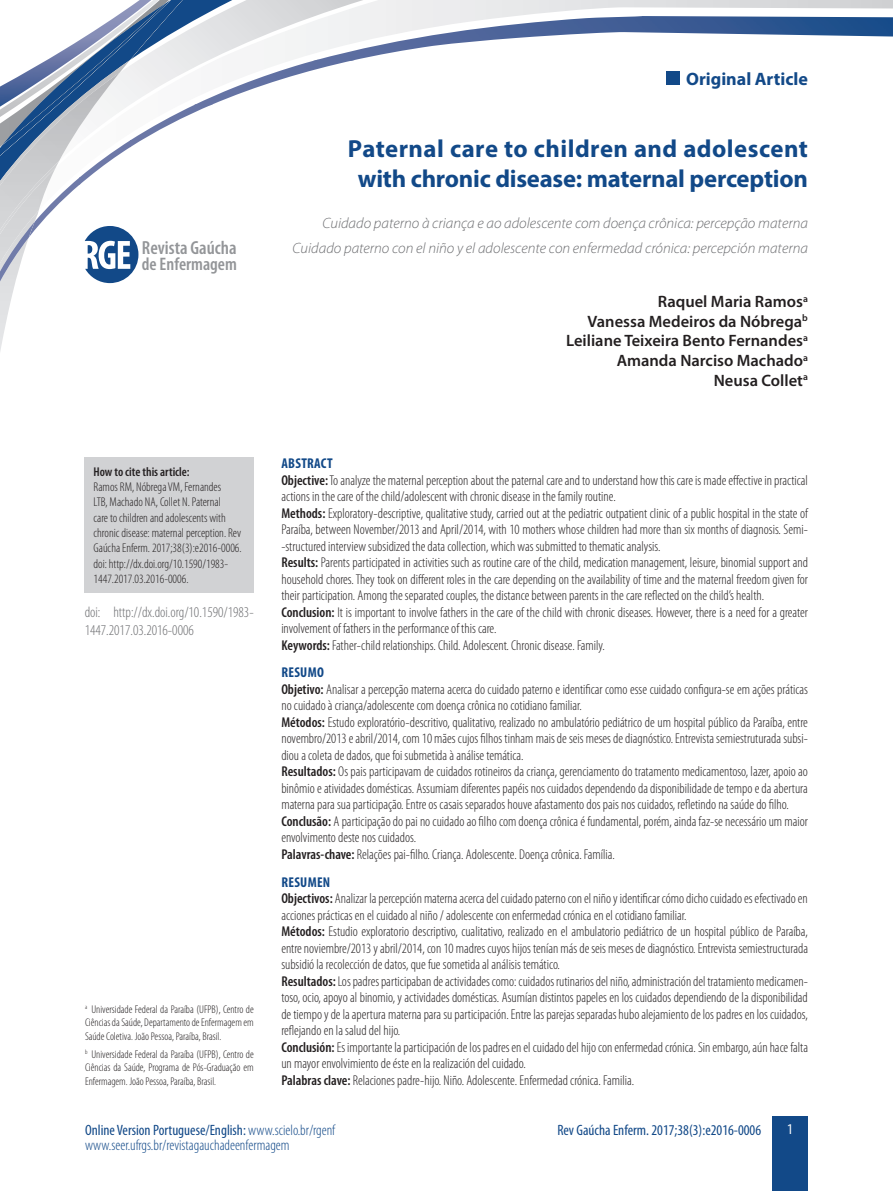
<style>
.page{position:relative;width:893px;height:1191px;background:#fff}
.page>*{position:absolute;margin:0;border:0;box-sizing:border-box;transform-origin:0 0}
.t1{font:700 24.75px/29.7px "Myriad Pro";letter-spacing:-.01em;color:#124988;text-align:center}
.t2{font:600 condensed 19.05px "Myriad Pro";color:#939598}
.t3{font:600 condensed 18.15px "Myriad Pro";color:#939598}
.t4{font:700 18px "Myriad Pro";color:#124988}
.t5{font:600 16.5px/19.5px "Myriad Pro";color:#231f20;text-align:right}
.t6{font:italic 300 15px/25px "Myriad Pro";color:#6c6d70;text-align:right}
.t7{font:300 condensed 15px/15px "Myriad Pro";color:#124988}
.t8{font:300 condensed 15px/18px "Myriad Pro";color:#6c6d70}
.t9{font:condensed 15px "Myriad Pro";color:#124988}
.t10{font:condensed 15px "Myriad Pro";color:#fff}
.t11{font:300 condensed 14.25px/16.5px "Myriad Pro";color:#231f20}
.t12{font:300 condensed 12.75px/15.3px "Myriad Pro";color:#231f20}
.t13{font:600 condensed 12.75px "Myriad Pro";color:#231f20}
.t14{font:300 condensed 11.25px/13.5px "Myriad Pro";color:#231f20;text-align:justify}
.s1{font-weight:700;color:#124988}
.s2{font-weight:600}
.s3{font-weight:400}
</style>
<div class="page">
<div style="left:772px;top:1116px;width:36px;height:75px;background:#124988"></div>
<svg style="left:232px;top:0;width:661px;height:97px"></svg>
<svg style="left:0;top:0;width:232px;height:351px"></svg>
<div style="left:85px;top:457px;width:169px;height:135px;background:#d1d2d4"></div>
<div style="left:667px;top:72px;width:13px;height:13px;background:#124988"></div>
<h2 class="t2" style="left:142px;top:237px;width:96px">Revista Gaúcha</h2>
<p class="t3" style="left:142px;top:254px;width:96px">de Enfermagem</p>
<p class="t4" style="left:686px;top:67px;width:123px">Original Article</p>
<h1 class="t1" style="left:348px;top:133px;width:461px">Paternal care to children and adolescent with chronic disease: maternal perception</h1>
<p class="t6" style="left:293px;top:210px;width:517px">Cuidado paterno à criança e ao adolescente com doença crônica: percepção materna<br>Cuidado paterno con el niño y el adolescente con enfermedad crónica: percepción materna</p>
<p class="t5" style="left:566px;top:292px;width:243px">Raquel Maria Ramos<sup>a<br></sup>Vanessa Medeiros da Nóbrega<sup>b<br></sup>Leiliane Teixeira Bento Fernandes<sup>a<br></sup>Amanda Narciso Machado<sup>a<br></sup>Neusa Collet<sup>a</sup></p>
<p class="t13" style="left:94px;top:464px;width:98px">How to cite this article:</p>
<p class="t12" style="left:94px;top:479px;width:150px">Ramos RM, Nóbrega VM, Fernandes<br>LTB, Machado NA, Collet N. Paternal<br>care to children and adolescents with chronic disease: maternal perception. Rev Gaúcha Enferm. 2017;38(3):e2016-0006. doi: http://dx.doi.org/10.1590/1983- 1447.2017.03.2016-0006.</p>
<p class="t8" style="left:85px;top:603px;width:171px">doi: http://dx.doi.org/10.1590/1983-<br>1447.2017.03.2016-0006</p>
<p class="t14" style="left:85px;top:1002px;width:170px"><sup>a</sup> Universidade Federal da Paraíba (UFPB), Centro de Ciências da Saúde, Departamento de Enfermagem em Saúde Coletiva. João Pessoa, Paraíba, Brasil.</p>
<p class="t14" style="left:85px;top:1047px;width:170px"><sup>b</sup> Universidade Federal da Paraíba (UFPB), Centro de Ciências da Saúde, Programa de Pós-Graduação em Enfermagem. João Pessoa, Paraíba, Brasil.</p>
<p class="t11" style="left:281px;top:455px;width:528px"><span class="s1">ABSTRACT<br></span><span class="s2">Objective:</span> To analyze the maternal perception about the paternal care and to understand how this care is made effective in practical actions in the care of the child/adolescent with chronic disease in the family routine.<br><span class="s2">Methods:</span> Exploratory-descriptive, qualitative study, carried out at the pediatric outpatient clinic of a public hospital in the state of Paraíba, between November/2013 and April/2014, with 10 mothers whose children had more than six months of diagnosis. Semi--structured interview subsidized the data collection, which was submitted to thematic analysis.<br><span class="s2">Results:</span> Parents participated in activities such as routine care of the child, medication management, leisure, binomial support and household chores. They took on different roles in the care depending on the availability of time and the maternal freedom given for their participation. Among the separated couples, the distance between parents in the care reflected on the child’s health.<br><span class="s2">Conclusion:</span> It is important to involve fathers in the care of the child with chronic diseases. However, there is a need for a greater involvement of fathers in the performance of this care.<br><span class="s2">Keywords:</span> Father-child relationships. Child. Adolescent. Chronic disease. Family.</p>
<p class="t11" style="left:281px;top:665px;width:528px"><span class="s1">RESUMO<br></span><span class="s2">Objetivo:</span> Analisar a percepção materna acerca do cuidado paterno e identificar como esse cuidado configura-se em ações práticas no cuidado à criança/adolescente com doença crônica no cotidiano familiar.<br><span class="s2">Métodos:</span> Estudo exploratório-descritivo, qualitativo, realizado no ambulatório pediátrico de um hospital público da Paraíba, entre novembro/2013 e abril/2014, com 10 mães cujos filhos tinham mais de seis meses de diagnóstico. Entrevista semiestruturada subsi&shy;diou a coleta de dados, que foi submetida à análise temática.<br><span class="s2">Resultados:</span> Os pais participavam de cuidados rotineiros da criança, gerenciamento do tratamento medicamentoso, lazer, apoio ao binômio e atividades domésticas. Assumiam diferentes papéis nos cuidados dependendo da disponibilidade de tempo e da abertura materna para sua participação. Entre os casais separados houve afastamento dos pais nos cuidados, refletindo na saúde do filho.<br><span class="s2">Conclusão:</span> A participação do pai no cuidado ao filho com doença crônica é fundamental, porém, ainda faz-se necessário um maior envolvimento deste nos cuidados.<br><span class="s2">Palavras-chave:</span> Relações pai-filho. Criança. Adolescente. Doença crônica. Família.</p>
<p class="t11" style="left:281px;top:874px;width:528px"><span class="s1">RESUMEN<br></span><span class="s2">Objectivos:</span> Analizar la percepción materna acerca del cuidado paterno con el niño y identificar cómo dicho cuidado es efectivado en acciones prácticas en el cuidado al niño / adolescente con enfermedad crónica en el cotidiano familiar.<br><span class="s2">Métodos:</span> Estudio exploratorio descriptivo, cualitativo, realizado en el ambulatorio pediátrico de un hospital público de Paraíba, entre noviembre/2013 y abril/2014, con 10 madres cuyos hijos tenían más de seis meses de diagnóstico. Entrevista semiestructurada subsidió la recolección de datos, que fue sometida al análisis temático.<br><span class="s2">Resultados:</span> Los padres participaban de actividades como: cuidados rutinarios del niño, administración del tratamiento medicamen&shy;toso, ocio, apoyo al binomio, y actividades domésticas. Asumían distintos papeles en los cuidados dependiendo de la disponibilidad de tiempo y de la apertura materna para su participación. Entre las parejas separadas hubo alejamiento de los padres en los cuidados, reflejando en la salud del hijo.<br><span class="s2">Conclusión:</span> Es importante la participación de los padres en el cuidado del hijo con enfermedad crónica. Sin embargo, aún hace falta un mayor envolvimiento de éste en la realización del cuidado.<br><span class="s2">Palabras clave:</span> Relaciones padre-hijo. Niño. Adolescente. Enfermedad crónica. Familia.</p>
<p class="t7" style="left:85px;top:1123px;width:252px"><span class="s3">Online Version Portuguese/English:</span> www.scielo.br/rgenf www.seer.ufrgs.br/revistagauchadeenfermagem</p>
<p class="t9" style="left:557px;top:1122px;width:205px">Rev Gaúcha Enferm. 2017;38(3):e2016-0006</p>
<p class="t10" style="left:787px;top:1121px;width:7px">1</p>
</div>
